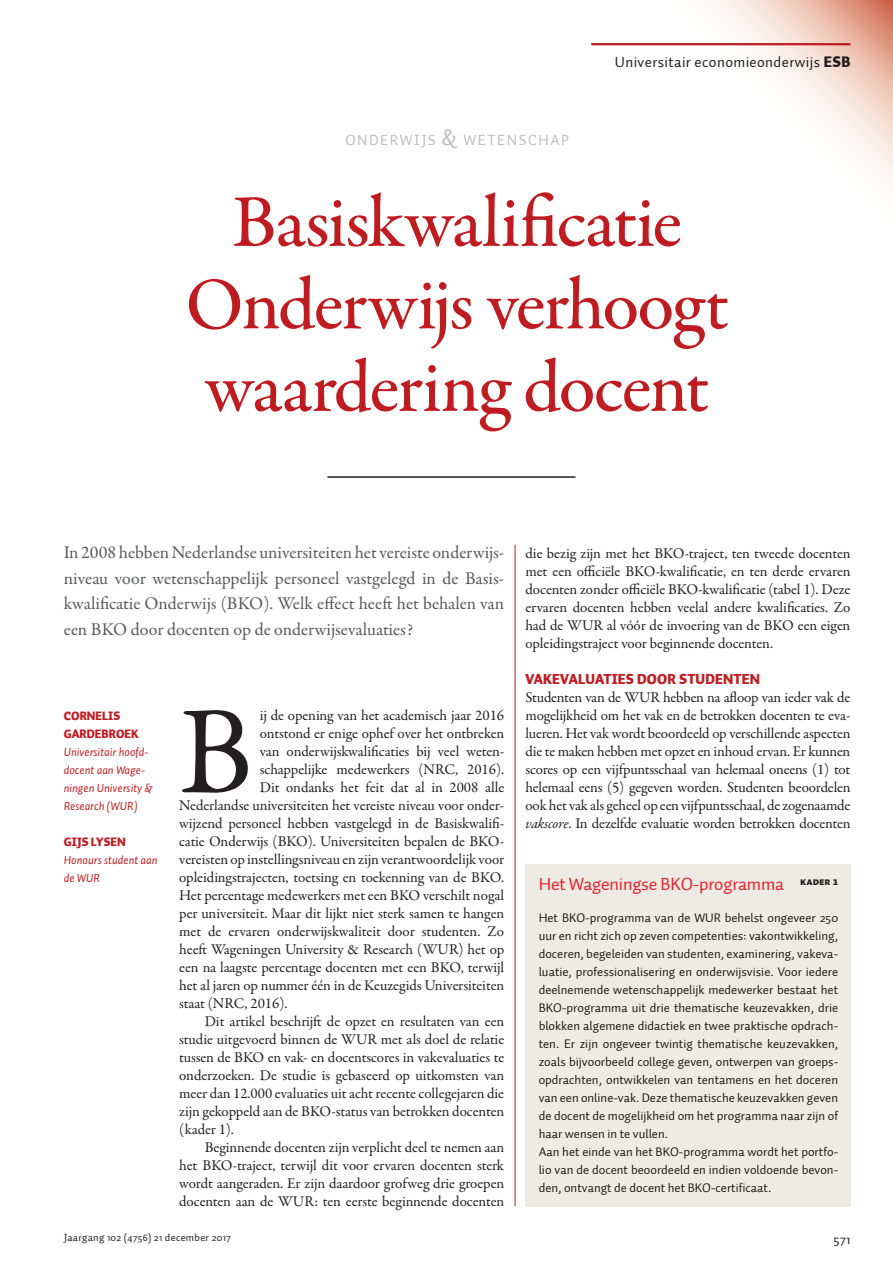
<style>
.page{position:relative;width:893px;height:1263px;background:#fff}
.page>*{position:absolute;margin:0;border:0;box-sizing:border-box;transform-origin:0 0}
.PLAT_Initiaal_5r{font:126.15px "Garamond Premr Pro";color:#231f20}
.KP01_50pt{font:500 75px/82.5px "Garamond Premr Pro";letter-spacing:-.025em;color:#bf1c21}
.INTR_Intro{font:18px/25.5px "Garamond Premr Pro";letter-spacing:-.005em;color:#57585a;text-align:justify}
.KDK1_FiguurKop{font:18px "Auto 1";letter-spacing:-.01em;color:#e62130}
.PLAT_VervolgAlinea{font:15px/18px "Garamond Premr Pro";letter-spacing:-.005em;color:#231f20;text-align:justify}
.PLAT_Initiaal_5r-2{font:15px "Garamond Premr Pro";letter-spacing:-.005em;color:#231f20}
.PLAT_EersteAlinea{font:15px/18px "Garamond Premr Pro";letter-spacing:-.015em;color:#231f20;text-align:justify}
.t1{font:15px "Auto 1";letter-spacing:.025em;color:#231f20}
.DIVE_Rubriek{font:15px "Auto 1";letter-spacing:.1em;color:#bcbdbf}
.KDK1_FiguurKop-2{font:900 14.25px "Auto 1";letter-spacing:.01em;color:#bf1c21}
.t2{font:13.5px "Auto 1";color:#231f20}
.KDPT_KaderTekst{font:12.75px/18px "Auto 1";color:#231f20;text-align:justify}
.AUIN_AuteurVermeldin{font:italic 12px/18px "Auto 1";color:#bf1c21}
.AUTR_AuteurNaamLinks{font:900 12px "Auto 1";color:#bf1c21}
.t3{font:10.5px "Auto 1";letter-spacing:.025em;color:#231f20}
.KDK2_Figuurnummer{font:10.5px "Auto 1 Black Sm Cp";color:#231f20}
.s1{font-size:22.5px}
.s2{font-weight:900}
.s3{font-style:italic}
</style>
<div class="page">
<svg style="left:641px;top:0;width:252px;height:185px"></svg>
<hr style="left:591px;top:43px;width:259px;height:2px;background:#bf1c21">
<hr style="left:515px;top:545px;width:1px;height:661px;background:#bf1c21">
<hr style="left:327px;top:476px;width:248px;height:2px;background:#231f20">
<div style="left:526px;top:864px;width:325px;height:342px;background:#edebe3"></div>
<p class="DIVE_Rubriek" style="left:345px;top:131px;width:225px">ONDERWIJS <span class="s1">&amp;</span> WETENSCHAP</p>
<p class="t1" style="left:615px;top:53px;width:237px">Universitair economieonderwijs <span class="s2">ESB</span></p>
<p class="KP01_50pt" style="left:232px;top:183px;width:451px">Basiskwalificatie</p>
<p class="KP01_50pt" style="left:185px;top:265px;width:545px">Onderwijs verhoogt waardering docent</p>
<p class="INTR_Intro" style="left:64px;top:540px;width:442px">In 2008 hebben Nederlandse universiteiten het vereiste onderwijs&shy;niveau voor wetenschappelijk personeel vastgelegd in de Basis&shy;kwalificatie Onderwijs (BKO). Welk effect heeft het behalen van een BKO door docenten op de onderwijsevaluaties?</p>
<p class="AUTR_AuteurNaamLinks" style="left:64px;top:708px;width:58px">CORNELIS</p>
<p class="AUTR_AuteurNaamLinks" style="left:64px;top:726px;width:76px">GARDEBROEK</p>
<p class="AUIN_AuteurVermeldin" style="left:64px;top:743px;width:91px">Universitair hoofd&shy;docent aan Wage&shy;ningen University &amp;<br>Research (WUR)</p>
<p class="AUTR_AuteurNaamLinks" style="left:64px;top:834px;width:63px">GIJS LYSEN</p>
<p class="AUIN_AuteurVermeldin" style="left:64px;top:851px;width:95px">Honours student aan de WUR</p>
<p class="PLAT_Initiaal_5r" style="left:179px;top:676px;width:76px">B</p>
<p class="PLAT_Initiaal_5r-2" style="left:260px;top:706px;width:246px">ij de opening van het academisch jaar 2016</p>
<p class="PLAT_Initiaal_5r-2" style="left:260px;top:724px;width:246px">ontstond er enige ophef over het ontbreken</p>
<p class="PLAT_Initiaal_5r-2" style="left:260px;top:742px;width:246px">van onderwijskwalificaties bij veel weten-</p>
<p class="PLAT_Initiaal_5r-2" style="left:260px;top:760px;width:246px">schappelijke medewerkers (NRC, 2016).</p>
<p class="PLAT_Initiaal_5r-2" style="left:260px;top:778px;width:246px">Dit ondanks het feit dat al in 2008 alle</p>
<p class="PLAT_Initiaal_5r-2" style="left:179px;top:796px;width:326px">Nederlandse universiteiten het vereiste niveau voor onder-</p>
<p class="PLAT_Initiaal_5r-2" style="left:179px;top:814px;width:326px">wijzend personeel hebben vastgelegd in de Basiskwalifi-</p>
<p class="PLAT_Initiaal_5r-2" style="left:179px;top:832px;width:326px">catie Onderwijs (BKO). Universiteiten bepalen de BKO-</p>
<p class="PLAT_Initiaal_5r-2" style="left:179px;top:850px;width:326px">vereisten op instellingsniveau en zijn verantwoordelijk voor</p>
<p class="PLAT_Initiaal_5r-2" style="left:179px;top:868px;width:326px">opleidingstrajecten, toetsing en toekenning van de BKO.</p>
<p class="PLAT_Initiaal_5r-2" style="left:179px;top:886px;width:326px">Het percentage medewerkers met een BKO verschilt nogal</p>
<p class="PLAT_Initiaal_5r-2" style="left:179px;top:904px;width:326px">per universiteit. Maar dit lijkt niet sterk samen te hangen</p>
<p class="PLAT_Initiaal_5r-2" style="left:179px;top:922px;width:326px">met de ervaren onderwijskwaliteit door studenten. Zo</p>
<p class="PLAT_Initiaal_5r-2" style="left:179px;top:940px;width:326px">heeft Wageningen University &amp; Research (WUR) het op</p>
<p class="PLAT_Initiaal_5r-2" style="left:179px;top:958px;width:326px">een na laagste percentage docenten met een BKO, terwijl</p>
<p class="PLAT_Initiaal_5r-2" style="left:179px;top:976px;width:326px">het al jaren op nummer één in de Keuzegids Universiteiten</p>
<p class="PLAT_Initiaal_5r-2" style="left:179px;top:994px;width:110px">staat (NRC, 2016).</p>
<p class="PLAT_VervolgAlinea" style="left:179px;top:1013px;width:327px;text-indent:26px">Dit artikel beschrijft de opzet en resultaten van een studie uitgevoerd binnen de WUR met als doel de relatie tussen de BKO en vak- en docentscores in vakevaluaties te onderzoeken. De studie is gebaseerd op uitkomsten van meer dan 12.000 evaluaties uit acht recente collegejaren die zijn gekoppeld aan de BKO-status van betrokken docenten (kader 1).</p>
<p class="PLAT_VervolgAlinea" style="left:179px;top:1139px;width:327px;text-indent:26px">Beginnende docenten zijn verplicht deel te nemen aan het BKO-traject, terwijl dit voor ervaren docenten sterk wordt aangeraden. Er zijn daardoor grofweg drie groepen docenten aan de WUR: ten eerste beginnende docenten</p>
<p class="t3" style="left:64px;top:1231px;width:169px">Jaargang 102 (4756) 21 december 2017</p>
<p class="PLAT_VervolgAlinea" style="left:525px;top:545px;width:327px">die bezig zijn met het BKO-traject, ten tweede docenten met een officiële BKO-kwalificatie, en ten derde ervaren docenten zonder officiële BKO-kwalificatie (tabel 1). Deze ervaren docenten hebben veelal andere kwalificaties. Zo had de WUR al vóór de invoering van de BKO een eigen opleidingstraject voor beginnende docenten.</p>
<p class="KDK1_FiguurKop-2" style="left:525px;top:670px;width:236px">VAKEVALUATIES DOOR STUDENTEN</p>
<p class="PLAT_EersteAlinea" style="left:525px;top:689px;width:327px">Studenten van de WUR hebben na afloop van ieder vak de mogelijkheid om het vak en de betrokken docenten te eva&shy;lueren. Het vak wordt beoordeeld op verschillende aspecten die te maken hebben met opzet en inhoud ervan. Er kunnen scores op een vijfpuntsschaal van helemaal oneens (1) tot helemaal eens (5) gegeven worden. Studenten beoordelen ook het vak als geheel op een vijfpuntsschaal, de zogenaamde <span class="s3">vakscore</span>. In dezelfde evaluatie worden betrokken docenten</p>
<p class="KDK1_FiguurKop" style="left:539px;top:873px;width:247px">Het Wageningse BKO-programma</p>
<p class="KDK2_Figuurnummer" style="left:800px;top:875px;width:39px">KADER 1</p>
<p class="KDPT_KaderTekst" style="left:539px;top:909px;width:301px">Het BKO-programma van de WUR behelst ongeveer 250 uur en richt zich op zeven competenties: vakontwikkeling, doceren, begeleiden van studenten, examinering, vakeva&shy;luatie, professionalisering en onderwijsvisie. Voor iedere deelnemende wetenschappelijk medewerker bestaat het BKO-programma uit drie thematische keuzevakken, drie blokken algemene didactiek en twee praktische opdrach&shy;ten. Er zijn ongeveer twintig thematische keuzevakken, zoals bijvoorbeeld college geven, ontwerpen van groeps&shy;opdrachten, ontwikkelen van tentamens en het doceren van een online-vak. Deze thematische keuzevakken geven de docent de mogelijkheid om het programma naar zijn of haar wensen in te vullen.</p>
<p class="KDPT_KaderTekst" style="left:539px;top:1143px;width:301px">Aan het einde van het BKO-programma wordt het portfo&shy;lio van de docent beoordeeld en indien voldoende bevon&shy;den, ontvangt de docent het BKO-certificaat.</p>
<p class="t2" style="left:833px;top:1231px;width:19px">571</p>
</div>
